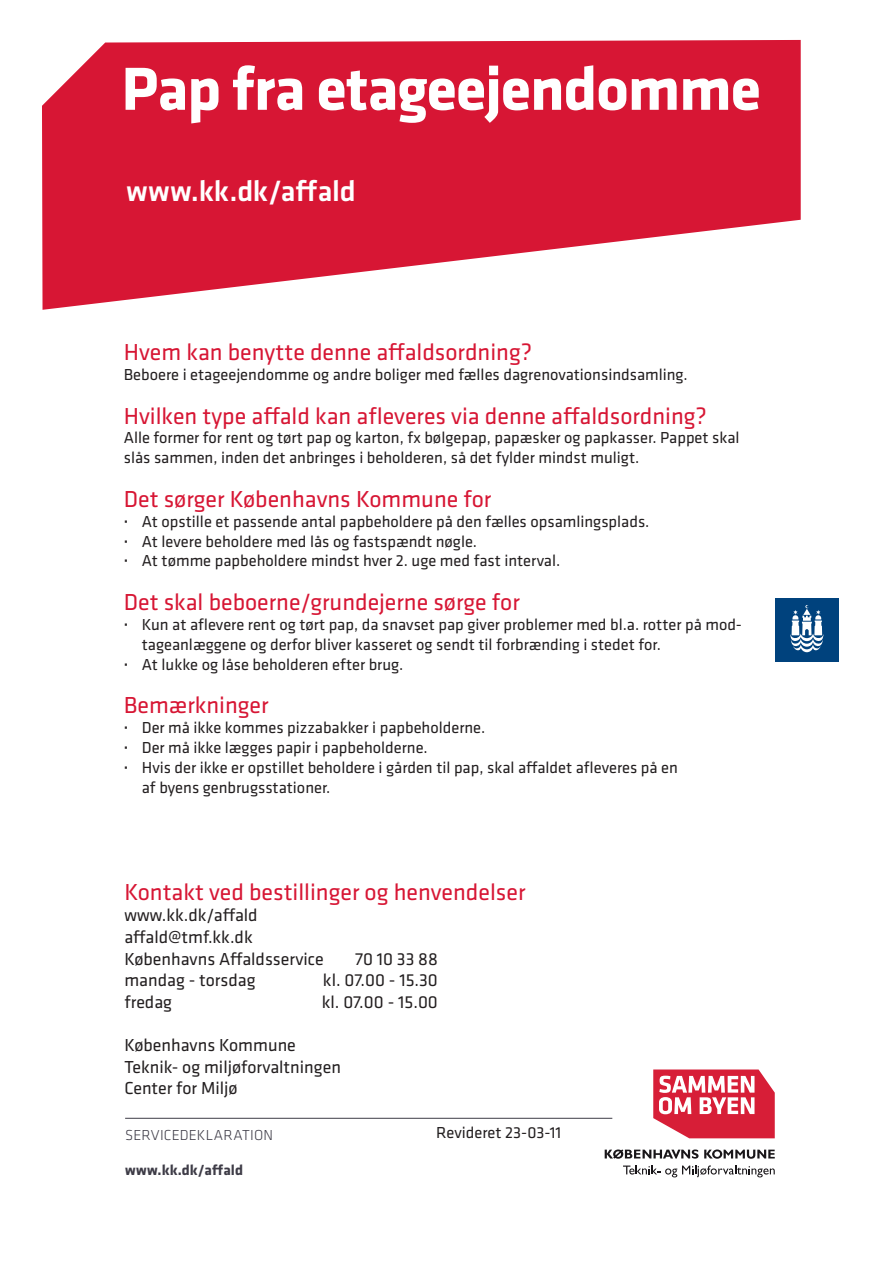
<style>
.page{position:relative;width:893px;height:1263px;background:#fff}
.page>*{position:absolute;margin:0;border:0;box-sizing:border-box;transform-origin:0 0}
.t1{font:700 63px "Klavika";letter-spacing:-.02em;color:#fff}
.t2{font:500 30px "Klavika";color:#fff}
.t3{font:24px "Klavika";color:#d71634}
.t4{font:18px/21.6px "Klavika";color:#231f20}
.t5{font:16.5px/19.8px "Klavika";color:#231f20}
.t6{font:300 15px "Klavika";letter-spacing:.005em;color:#3e3c47}
.t7{font:700 15px "Klavika";letter-spacing:.01em;color:#3e3c47}
.s1{font-weight:500}
</style>
<div class="page">
<hr style="left:125px;top:1118px;width:487px;height:1px;background:#3e3c47">
<svg style="left:42px;top:40px;width:759px;height:270px;fill:#d71634"></svg>
<div style="left:775px;top:598px;width:64px;height:64px;background:#00427d"></div>
<svg style="left:790px;top:605px;width:33px;height:47px"></svg>
<svg style="left:704px;top:1149px;width:71px;height:10px"></svg>
<svg style="left:605px;top:1149px;width:93px;height:10px"></svg>
<svg style="left:623px;top:1165px;width:152px;height:12px"></svg>
<svg style="left:653px;top:1069px;width:122px;height:69px"></svg>
<h1 class="t1" style="left:121px;top:43px;width:641px">Pap fra etageejendomme</h1>
<h2 class="t2" style="left:126px;top:171px;width:231px">www.kk.dk/affald</h2>
<h3 class="t3" style="left:124px;top:336px;width:410px">Hvem kan benytte denne affaldsordning?</h3>
<p class="t5" style="left:124px;top:364px;width:565px">Beboere i etageejendomme og andre boliger med fælles dagrenovationsindsamling.</p>
<h3 class="t3" style="left:124px;top:400px;width:585px">Hvilken type affald kan afleveres via denne affaldsordning?</h3>
<p class="t5" style="left:124px;top:428px;width:617px">Alle former for rent og tørt pap og karton, fx bølgepap, papæsker og papkasser. Pappet skal slås sammen, inden det anbringes i beholderen, så det fylder mindst muligt.</p>
<h3 class="t3" style="left:124px;top:483px;width:369px">Det sørger Københavns Kommune for</h3>
<p class="t5" style="left:124px;top:511px;width:527px"><span class="s1">·</span> At opstille et passende antal papbeholdere på den fælles opsamlingsplads. <span class="s1">·</span> At levere beholdere med lås og fastspændt nøgle.<br><span class="s1">·</span> At tømme papbeholdere mindst hver 2. uge med fast interval.</p>
<h3 class="t3" style="left:124px;top:587px;width:397px">Det skal beboerne/grundejerne sørge for</h3>
<p class="t5" style="left:124px;top:614px;width:620px"><span class="s1">·</span> Kun at aflevere rent og tørt pap, da snavset pap giver problemer med bl.a. rotter på mod-</p>
<p class="t5" style="left:142px;top:634px;width:521px">tageanlæggene og derfor bliver kasseret og sendt til forbrænding i stedet for.</p>
<p class="t5" style="left:124px;top:654px;width:281px"><span class="s1">·</span> At lukke og låse beholderen efter brug.</p>
<h3 class="t3" style="left:124px;top:690px;width:146px">Bemærkninger</h3>
<p class="t5" style="left:124px;top:717px;width:363px"><span class="s1">·</span> Der må ikke kommes pizzabakker i papbeholderne.</p>
<p class="t5" style="left:124px;top:737px;width:305px"><span class="s1">·</span> Der må ikke lægges papir i papbeholderne.</p>
<p class="t5" style="left:124px;top:757px;width:556px"><span class="s1">·</span> Hvis der ikke er opstillet beholdere i gården til pap, skal affaldet afleveres på en</p>
<p class="t5" style="left:142px;top:777px;width:190px">af byens genbrugsstationer.</p>
<h3 class="t3" style="left:124px;top:876px;width:402px">Kontakt ved bestillinger og henvendelser</h3>
<p class="t4" style="left:124px;top:904px;width:201px">www.kk.dk/affald affald@tmf.kk.dk<br>Københavns Affaldsservice</p>
<p class="t4" style="left:355px;top:947px;width:84px">70 10 33 88</p>
<p class="t4" style="left:124px;top:969px;width:133px">mandag - torsdag</p>
<p class="t4" style="left:323px;top:969px;width:116px">kl. 07.00 - 15.30</p>
<p class="t4" style="left:124px;top:990px;width:49px">fredag</p>
<p class="t4" style="left:322px;top:990px;width:118px">kl. 07.00 - 15.00</p>
<p class="t4" style="left:124px;top:1033px;width:218px">Københavns Kommune<br>Teknik- og miljøforvaltningen<br>Center for Miljø</p>
<p class="t6" style="left:125px;top:1126px;width:149px">SERVICEDEKLARATION</p>
<p class="t7" style="left:125px;top:1159px;width:119px">www.kk.dk/affald</p>
<p class="t5" style="left:436px;top:1122px;width:127px">Revideret 23-03-11</p>
</div>
